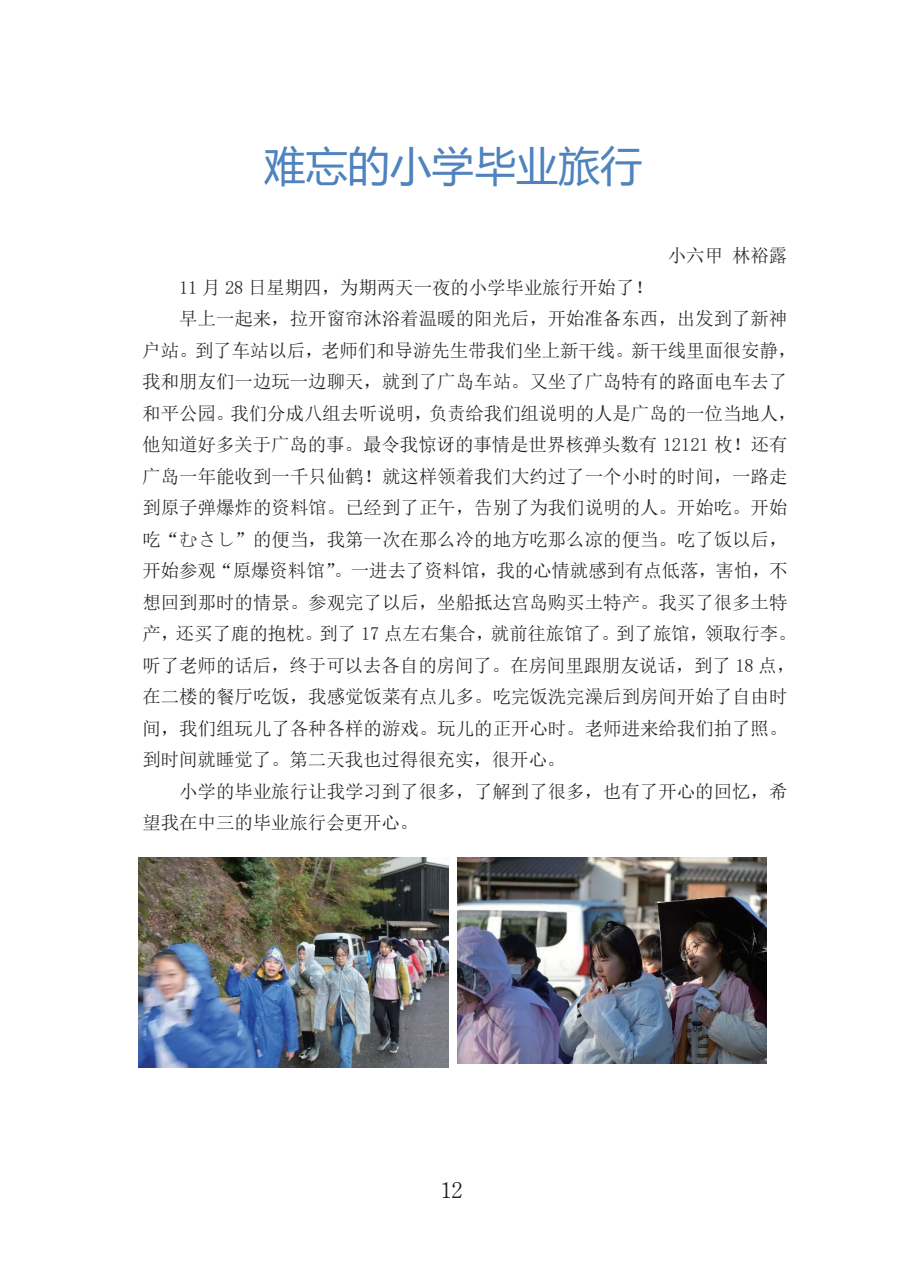
<style>
.page{position:relative;width:903px;height:1275px;background:#fff}
.page>*{position:absolute;margin:0;border:0;box-sizing:border-box;transform-origin:0 0}
.t1{font:42px "Microsoft Ya Hei";color:#4f83be}
.t2{font:22.4px "Rg PH Mincho Lt 83 pv RKSJ H";color:#231f20}
.t3{font:18.55px "Sim Sun";color:#231f20}
.s1{font-family:"MS Mincho"}
</style>
<div class="page">
<img style="left:139px;top:858px;width:309px;height:210px">
<img style="left:458px;top:858px;width:308px;height:206px">
<p class="t1" style="left:264px;top:138px;width:380px">难忘的小学毕业旅行</p>
<p class="t3" style="left:668px;top:246px;width:121px">小六甲林裕露</p>
<p class="t3" style="left:179px;top:278px;width:475px">11 月 28 日星期四，为期两天一夜的小学毕业旅行开始了！</p>
<p class="t3" style="left:179px;top:309px;width:610px">早上一起来，拉开窗帘沐浴着温暖的阳光后，开始准备东西，出发到了新神</p>
<p class="t3" style="left:142px;top:341px;width:656px">户站。到了车站以后，老师们和导游先生带我们坐上新干线。新干线里面很安静，</p>
<p class="t3" style="left:142px;top:372px;width:646px">我和朋友们一边玩一边聊天，就到了广岛车站。又坐了广岛特有的路面电车去了</p>
<p class="t3" style="left:142px;top:404px;width:656px">和平公园。我们分成八组去听说明，负责给我们组说明的人是广岛的一位当地人，</p>
<p class="t3" style="left:142px;top:435px;width:647px">他知道好多关于广岛的事。最令我惊讶的事情是世界核弹头数有 12121 枚！还有</p>
<p class="t3" style="left:142px;top:467px;width:647px">广岛一年能收到一千只仙鹤！就这样领着我们大约过了一个小时的时间，一路走</p>
<p class="t3" style="left:142px;top:498px;width:647px">到原子弹爆炸的资料馆。已经到了正午，告别了为我们说明的人。开始吃。开始</p>
<p class="t3" style="left:142px;top:530px;width:647px">吃“<span class="s1">むさし</span>”的便当，我第一次在那么冷的地方吃那么凉的便当。吃了饭以后，</p>
<p class="t3" style="left:142px;top:561px;width:647px">开始参观“原爆资料馆”。一进去了资料馆，我的心情就感到有点低落，害怕，不</p>
<p class="t3" style="left:142px;top:593px;width:647px">想回到那时的情景。参观完了以后，坐船抵达宫岛购买土特产。我买了很多土特</p>
<p class="t3" style="left:142px;top:624px;width:656px">产，还买了鹿的抱枕。到了 17 点左右集合，就前往旅馆了。到了旅馆，领取行李。</p>
<p class="t3" style="left:142px;top:656px;width:654px">听了老师的话后，终于可以去各自的房间了。在房间里跟朋友说话，到了 18 点，</p>
<p class="t3" style="left:142px;top:687px;width:647px">在二楼的餐厅吃饭，我感觉饭菜有点儿多。吃完饭洗完澡后到房间开始了自由时</p>
<p class="t3" style="left:142px;top:719px;width:647px">间，我们组玩儿了各种各样的游戏。玩儿的正开心时。老师进来给我们拍了照。</p>
<p class="t3" style="left:142px;top:750px;width:425px">到时间就睡觉了。第二天我也过得很充实，很开心。</p>
<p class="t3" style="left:179px;top:782px;width:610px">小学的毕业旅行让我学习到了很多，了解到了很多，也有了开心的回忆，希</p>
<p class="t3" style="left:142px;top:813px;width:277px">望我在中三的毕业旅行会更开心。</p>
<p class="t2" style="left:440px;top:1178px;width:24px">12</p>
</div>
